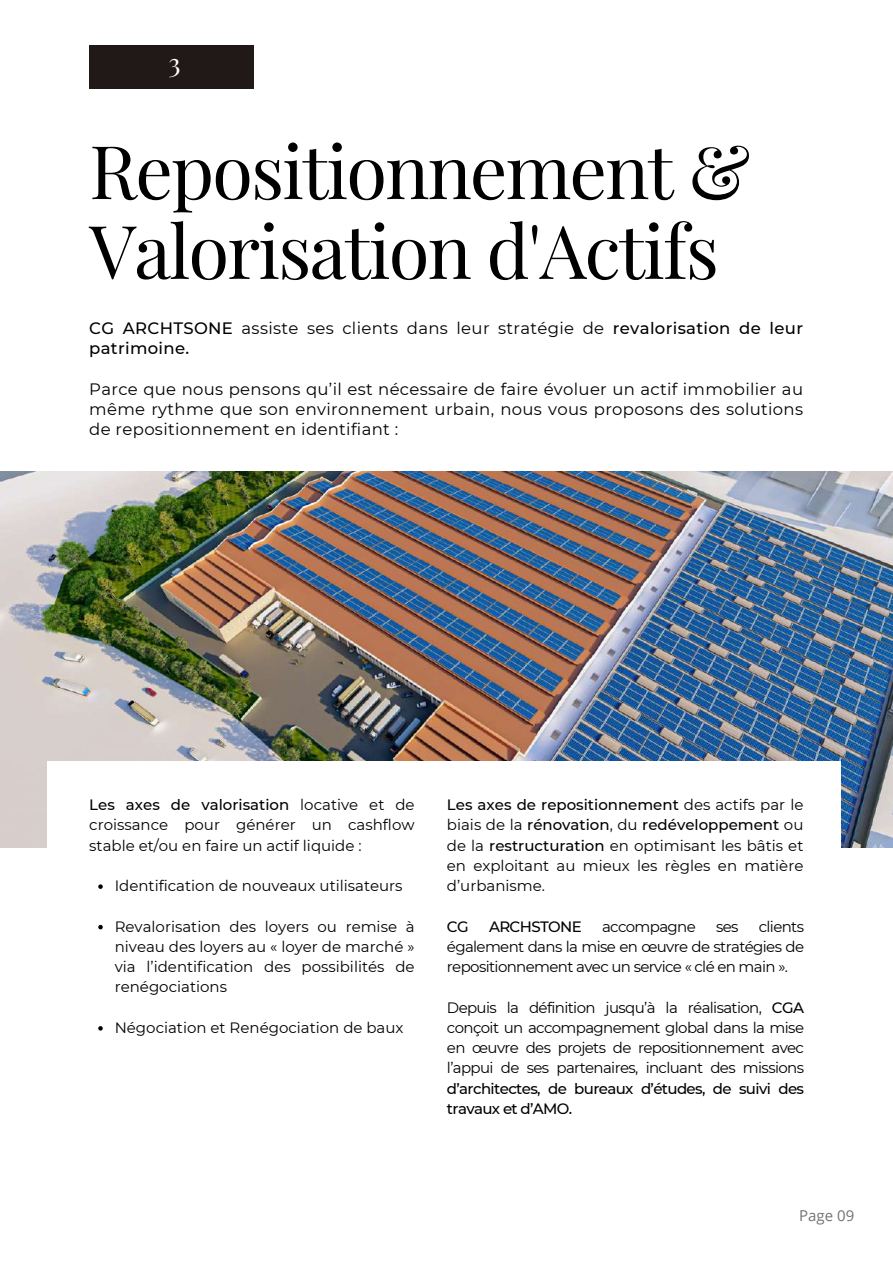
<style>
.page{position:relative;width:893px;height:1264px;background:#fff}
.page>*{position:absolute;margin:0;border:0;box-sizing:border-box;transform-origin:0 0}
.t1{font:74.1px/79.8px "Playfair Display";letter-spacing:-.025em;color:#000}
.t2{font:27px "Playfair Display";color:#fff}
.t3{font:16.5px/20.2px "Montserrat";letter-spacing:.02em;color:#000;text-align:justify}
.t4{font:500 16.5px/20.2px "Montserrat";letter-spacing:.02em;color:#000}
.t5{font:15px/20.2px "Montserrat";color:#000;text-align:justify}
.t6{font:500 15px/20.2px "Montserrat";letter-spacing:-.04em;color:#000}
.t7{font:15px "Montserrat";letter-spacing:-.04em;color:#000}
.t8{font:15px "Open Sans";color:#737373}
.s1{font-weight:400}
.s2{font-weight:500}
</style>
<div class="page">
<img style="left:0;top:471px;width:892px;height:376px">
<div style="left:47px;top:761px;width:793px;height:361px;background:#fff"></div>
<div style="left:89px;top:45px;width:164px;height:44px;background:#201917"></div>
<svg style="left:98px;top:884px;width:5px;height:4px"></svg>
<svg style="left:98px;top:924px;width:5px;height:5px"></svg>
<svg style="left:98px;top:1026px;width:5px;height:4px"></svg>
<h2 class="t2" style="left:168px;top:44px;width:14px">3</h2>
<h1 class="t1" style="left:89px;top:128px;width:662px">Repositionnement &amp;<br>Valorisation d'Actifs</h1>
<p class="t4" style="left:89px;top:318px;width:715px">CG ARCHTSONE <span class="s1">assiste ses clients dans leur stratégie de</span> revalorisation de leur patrimoine.</p>
<p class="t3" style="left:89px;top:379px;width:715px">Parce que nous pensons qu’il est nécessaire de faire évoluer un actif immobilier au même rythme que son environnement urbain, nous vous proposons des solutions de repositionnement en identifiant :</p>
<p class="t5" style="left:89px;top:794px;width:327px"><span class="s2">Les axes de valorisation</span> locative et de croissance pour générer un cashflow stable et/ou en faire un actif liquide :</p>
<p class="t5" style="left:115px;top:875px;width:289px">Identification de nouveaux utilisateurs</p>
<p class="t5" style="left:115px;top:916px;width:301px">Revalorisation des loyers ou remise à niveau des loyers au « loyer de marché » via l’identification des possibilités de renégociations</p>
<p class="t5" style="left:115px;top:1017px;width:290px">Négociation et Renégociation de baux</p>
<p class="t5" style="left:447px;top:794px;width:358px"><span class="s2">Les axes de repositionnement</span> des actifs par le biais de la <span class="s2">rénovation</span>, du <span class="s2">redéveloppement</span> ou de la <span class="s2">restructuration</span> en optimisant les bâtis et en exploitant au mieux les règles en matière d’urbanisme.</p>
<p class="t6" style="left:447px;top:916px;width:23px">CG</p>
<p class="t6" style="left:489px;top:916px;width:94px">ARCHSTONE</p>
<p class="t7" style="left:602px;top:917px;width:95px">accompagne</p>
<p class="t5" style="left:716px;top:916px;width:24px">ses</p>
<p class="t5" style="left:447px;top:916px;width:358px;text-indent:312px">clients également dans la mise en œuvre de stratégies de repositionnement avec un service « clé en main ».</p>
<p class="t5" style="left:447px;top:997px;width:358px">Depuis la définition jusqu’à la réalisation, <span class="s2">CGA </span>conçoit un accompagnement global dans la mise en œuvre des projets de repositionnement avec l’appui de ses partenaires, incluant des missions</p>
<p class="t6" style="left:447px;top:1078px;width:358px">d’architectes, de bureaux d’études, de suivi des travaux et d’AMO.</p>
<p class="t8" style="left:799px;top:1204px;width:56px">Page 09</p>
</div>
